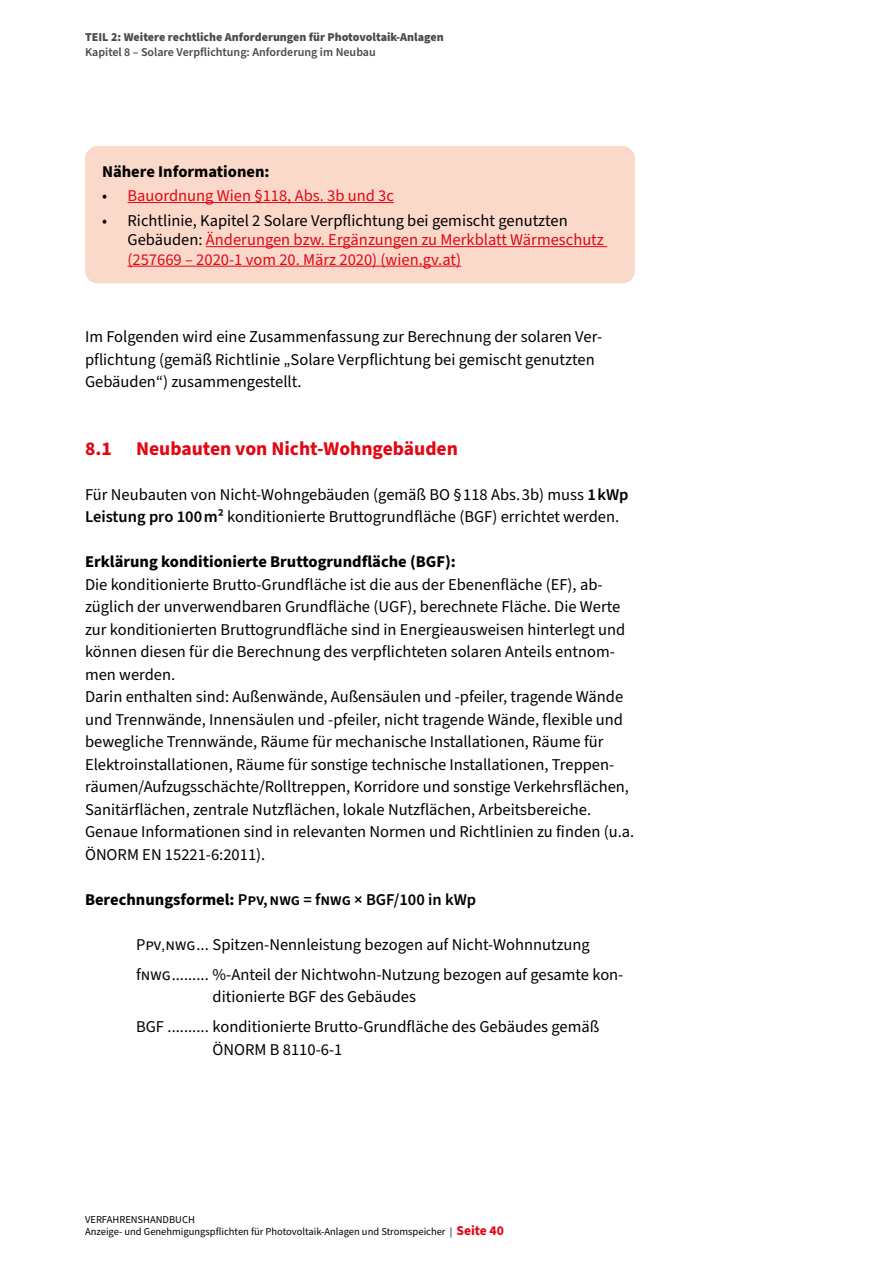
<style>
.page{position:relative;width:893px;height:1263px;background:#fff}
.page>*{position:absolute;margin:0;border:0;box-sizing:border-box;transform-origin:0 0}
.t1{font:700 19.5px "Source Sans Pro";color:#e30613}
.Base_Copy{font:16.5px/22.5px "Source Sans Pro";color:#000}
.Formel-Legende{font:16.5px/22.5px "Source Sans Pro";color:#000}
.Aufzählung_Infobox{font:16.5px/19.5px "Source Sans Pro";color:#e30613}
.Base_Copy-2{font:700 16.5px "Source Sans Pro";color:#000}
.Base_Copy-3{font:600 16.5px "Source Sans Pro";color:#000}
.Aufzählung_Infobox-2{font:700 16.5px "Source Sans Pro";color:#000}
.t2{font:900 12px "Source Sans Pro";color:#4c4a50}
.t3{font:600 12px "Source Sans Pro";color:#4c4a50}
.t4{font:10.5px/12px "Source Sans Pro";color:#000}
.s1{color:#000}
.s2{font-weight:600}
.s3{font-weight:700}
.s4{font-size:13.5px}
.s5{font-weight:700;font-size:13.5px;color:#e30613}
</style>
<div class="page">
<div style="left:85px;top:146px;width:550px;height:137px;background:#fbd9ca;border-radius:13px"></div>
<hr style="left:128px;top:202px;width:266px;height:1px;background:#e30613">
<hr style="left:206px;top:246px;width:401px;height:1px;background:#e30613">
<hr style="left:128px;top:266px;width:333px;height:1px;background:#e30613">
<p class="t2" style="left:85px;top:29px;width:360px">TEIL 2: Weitere rechtliche Anforderungen für Photovoltaik-Anlagen</p>
<p class="t3" style="left:85px;top:44px;width:292px">Kapitel 8 – Solare Verpflichtung: Anforderung im Neubau</p>
<p class="Aufzählung_Infobox-2" style="left:102px;top:160px;width:169px">Nähere Informationen:</p>
<p class="Aufzählung_Infobox" style="left:102px;top:187px;width:293px"><span class="s1">•</span> Bauordnung Wien §118, Abs. 3b und 3c</p>
<p class="Aufzählung_Infobox" style="left:128px;top:211px;width:478px;text-indent:-26px"><span class="s1">• Richtlinie, Kapitel 2 Solare Verpflichtung bei gemischt genutzten<br>Gebäuden:</span> Änderungen bzw. Ergänzungen zu Merkblatt Wärmeschutz (257669 – 2020-1 vom 20. März 2020) (wien.gv.at)</p>
<p class="Base_Copy" style="left:85px;top:326px;width:519px">Im Folgenden wird eine Zusammenfassung zur Berechnung der solaren Ver&shy;pflichtung (gemäß Richtlinie „Solare Verpflichtung bei gemischt genutzten<br>Gebäuden“) zusammengestellt.</p>
<h2 class="t1" style="left:85px;top:435px;width:374px">8.1 Neubauten von Nicht-Wohngebäuden</h2>
<p class="Base_Copy" style="left:85px;top:483px;width:545px">Für Neubauten von Nicht-Wohngebäuden (gemäß BO § 118 Abs. 3b) muss <span class="s2">1 kWp<br>Leistung pro 100 m²</span> konditionierte Bruttogrundfläche (BGF) errichtet werden.</p>
<p class="Base_Copy-2" style="left:85px;top:550px;width:372px">Erklärung konditionierte Bruttogrundfläche (BGF):</p>
<p class="Base_Copy" style="left:85px;top:573px;width:542px">Die konditionierte Brutto-Grundfläche ist die aus der Ebenenfläche (EF), ab&shy;züglich der unverwendbaren Grundfläche (UGF), berechnete Fläche. Die Werte zur konditionierten Bruttogrundfläche sind in Energieausweisen hinterlegt und können diesen für die Berechnung des verpflichteten solaren Anteils entnom&shy;men werden.</p>
<p class="Base_Copy" style="left:85px;top:686px;width:551px">Darin enthalten sind: Außenwände, Außensäulen und -pfeiler, tragende Wände und Trennwände, Innensäulen und -pfeiler, nicht tragende Wände, flexible und bewegliche Trennwände, Räume für mechanische Installationen, Räume für Elektroinstallationen, Räume für sonstige technische Installationen, Treppen&shy;räumen/Aufzugsschächte/Rolltreppen, Korridore und sonstige Verkehrsflächen, Sanitärflächen, zentrale Nutzflächen, lokale Nutzflächen, Arbeitsbereiche.<br>Genaue Informationen sind in relevanten Normen und Richtlinien zu finden (u.a.<br>ÖNORM EN 15221-6:2011).</p>
<p class="Base_Copy-3" style="left:85px;top:888px;width:393px"><span class="s3">Berechnungsformel:</span> Ppv, nwg = fnwg × BGF/100 in kWp</p>
<p class="Formel-Legende" style="left:136px;top:933px;width:455px">Ppv<span class="s4">,</span>nwg Spitzen-Nennleistung bezogen auf Nicht-Wohnnutzung</p>
<p class="Formel-Legende" style="left:136px;top:963px;width:36px">fnwg</p>
<p class="Formel-Legende" style="left:213px;top:963px;width:412px">%-Anteil der Nichtwohn-Nutzung bezogen auf gesamte kon&shy;ditionierte BGF des Gebäudes</p>
<p class="Formel-Legende" style="left:136px;top:1016px;width:30px">BGF</p>
<p class="Formel-Legende" style="left:213px;top:1016px;width:388px">konditionierte Brutto-Grundfläche des Gebäudes gemäß<br>ÖNORM B 8110-6-1</p>
<p class="t4" style="left:85px;top:1214px;width:420px">VERFAHRENSHANDBUCH<br>Anzeige- und Genehmigungspflichten für Photovoltaik-Anlagen und Stromspeicher | <span class="s5">Seite 40</span></p>
</div>
